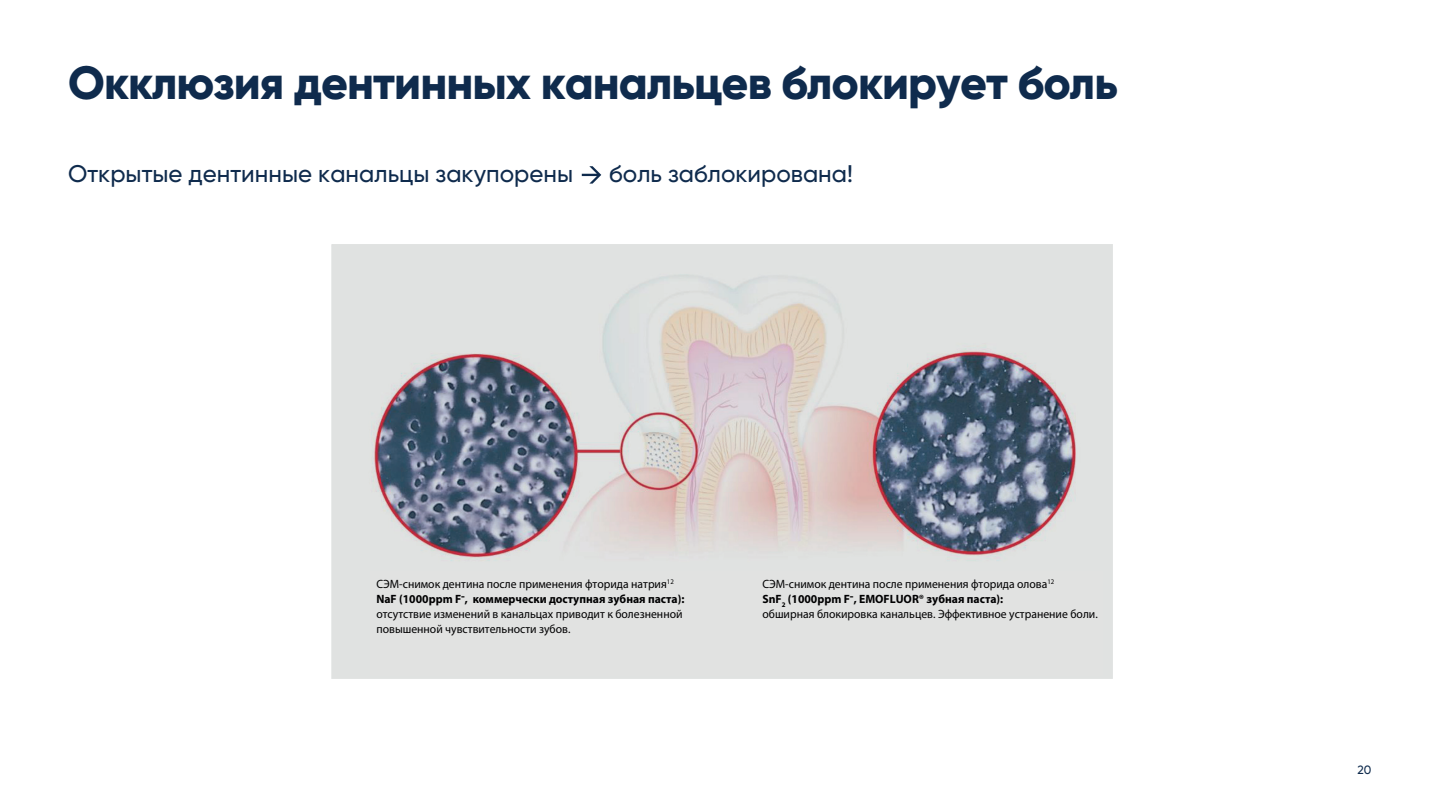
<style>
.page{position:relative;width:1438px;height:808px;background:#fff}
.page>*{position:absolute;margin:0;border:0;box-sizing:border-box;transform-origin:0 0}
.t1{font:800 46.65px "Gilroy Two";letter-spacing:-.02em;color:#0f2b4d}
.t2{font:500 24px "Gilroy Two";color:#0f2b4d}
.t3{font:12px/15px "Myriad Pro";color:#000001}
.t4{font:700 12px/15px "Myriad Pro";color:#000001}
.t5{font:500 12px "Gilroy Two";color:#0f2b4d}
.s1{font-weight:400}
.s2{font-weight:700}
</style>
<div class="page">
<img style="left:331px;top:245px;width:781px;height:433px">
<svg style="left:581px;top:166px;width:20px;height:18px"></svg>
<div style="left:370px;top:572px;width:732px;height:104px;background:#e1e2e1"></div>
<h1 class="t1" style="left:68px;top:54px;width:1051px">Окклюзия дентинных канальцев блокирует боль</h1>
<h2 class="t2" style="left:68px;top:159px;width:506px">Открытые дентинные канальцы закупорены</h2>
<h2 class="t2" style="left:609px;top:159px;width:245px">боль заблокирована!</h2>
<p class="t4" style="left:376px;top:576px;width:309px"><span class="s1">СЭМ-снимок дентина после применения фторида натрия</span><sup>12<br></sup>NaF (1000ppm F-, коммерчески доступная зубная паста):</p>
<p class="t3" style="left:376px;top:607px;width:307px">отсутствие изменений в канальцах приводит к болезненной повышенной чувствительности зубов.</p>
<p class="t3" style="left:762px;top:576px;width:337px">СЭМ-снимок дентина после применения фторида олова<sup>12<br></sup><span class="s2">SnF</span><sub>2</sub> <span class="s2">(1000ppm F</span><sup>-</sup><span class="s2">, EMOFLUOR® зубная паста):<br></span>обширная блокировка канальцев. Эффективное устранение боли.</p>
<p class="t5" style="left:1357px;top:763px;width:15px">20</p>
</div>
